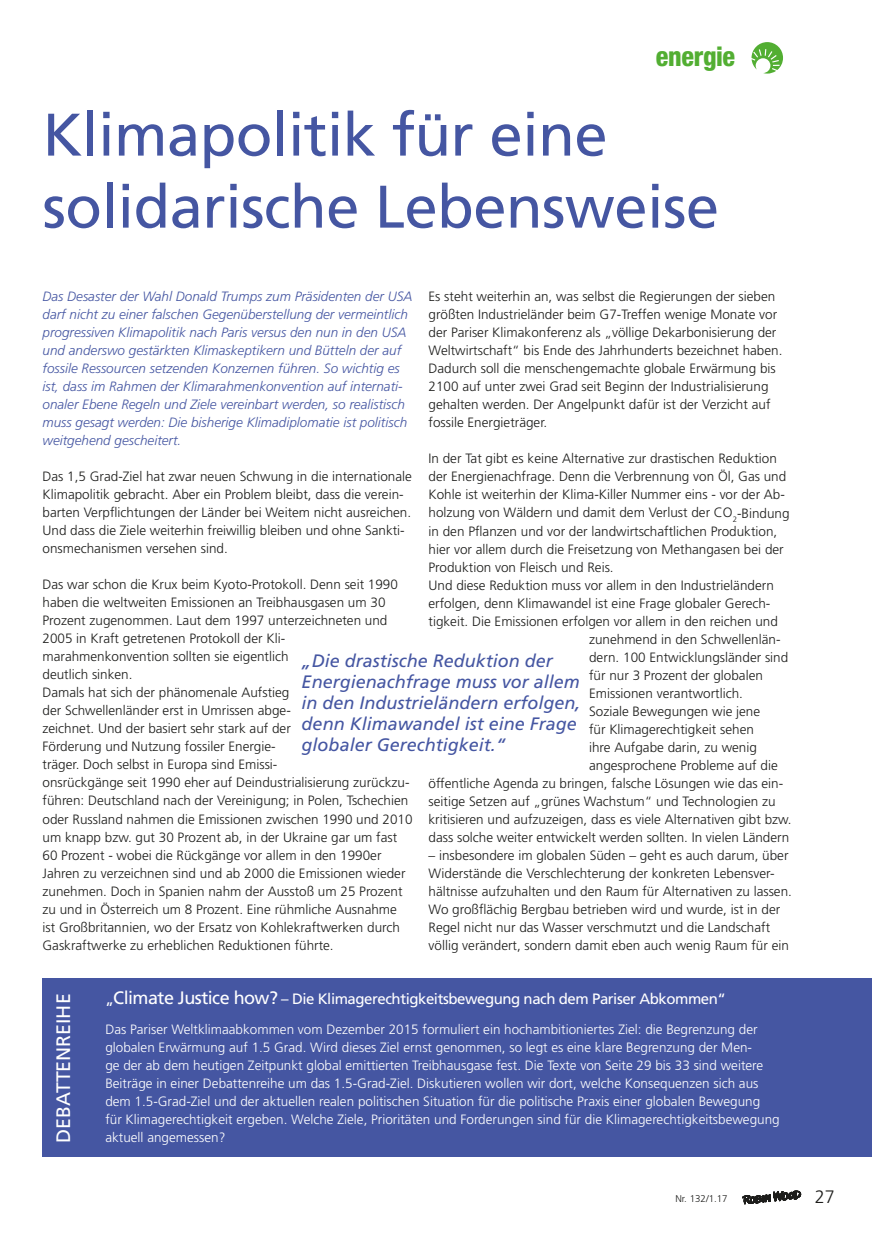
<style>
.page{position:relative;width:872px;height:1242px;background:#fff}
.page>*{position:absolute;margin:0;border:0;box-sizing:border-box;transform-origin:0 0}
.t1{font:60px/72px "Frutiger LT";letter-spacing:-.01em;color:#4556a2}
.t2{font:800 condensed 27px "Helvetica Neue LT";letter-spacing:-.015em;color:#52ae32}
.t3{font:19.5px "Frutiger LT";color:#fff}
.t4{font:italic 18px/21px "Frutiger LT";color:#4556a2}
.t5{font:300 18px "Frutiger LT";color:#1d1d1b}
.t6{font:15px "Frutiger LT";letter-spacing:-.03em;color:#fff}
.t7{font:300 13.5px/18px "Frutiger LT";color:#1d1d1b}
.t8{font:300 13.5px/18px "Frutiger LT";color:#fff}
.t9{font:italic 300 13.5px/18px "Frutiger LT";color:#4556a2}
.t10{font:300 9.75px "Frutiger LT";color:#1d1d1b}
.s1{font-size:18px}
</style>
<div class="page">
<svg style="left:751px;top:42px;width:32px;height:32px"></svg>
<svg style="left:742px;top:1190px;width:59px;height:14px"></svg>
<div style="left:43px;top:977px;width:829px;height:179px;background:#4556a2"></div>
<h2 class="t2" style="left:656px;top:40px;width:81px">energie</h2>
<h1 class="t1" style="left:43px;top:99px;width:678px">Klimapolitik für eine solidarische Lebensweise</h1>
<p class="t7" style="left:428px;top:288px;width:355px">Es steht weiterhin an, was selbst die Regierungen der sieben größten Industrieländer beim G7-Treffen wenige Monate vor der Pariser Klimakonferenz als „völlige Dekarbonisierung der Weltwirtschaft“ bis Ende des Jahrhunderts bezeichnet haben.<br>Dadurch soll die menschengemachte globale Erwärmung bis 2100 auf unter zwei Grad seit Beginn der Industrialisierung gehalten werden. Der Angelpunkt dafür ist der Verzicht auf fossile Energieträger.</p>
<p class="t7" style="left:428px;top:450px;width:350px">In der Tat gibt es keine Alternative zur drastischen Reduktion</p>
<p class="t7" style="left:428px;top:468px;width:359px">der Energienachfrage. Denn die Verbrennung von Öl, Gas und</p>
<p class="t7" style="left:428px;top:486px;width:358px">Kohle ist weiterhin der Klima-Killer Nummer eins - vor der Ab-</p>
<p class="t7" style="left:428px;top:504px;width:362px">holzung von Wäldern und damit dem Verlust der CO<sub>2</sub>-Bindung</p>
<p class="t7" style="left:428px;top:522px;width:350px">in den Pflanzen und vor der landwirtschaftlichen Produktion,</p>
<p class="t7" style="left:428px;top:540px;width:357px">hier vor allem durch die Freisetzung von Methangasen bei der</p>
<p class="t7" style="left:428px;top:558px;width:187px">Produktion von Fleisch und Reis.</p>
<p class="t7" style="left:428px;top:576px;width:347px">Und diese Reduktion muss vor allem in den Industrieländern</p>
<p class="t7" style="left:428px;top:594px;width:343px">erfolgen, denn Klimawandel ist eine Frage globaler Gerech-</p>
<p class="t7" style="left:428px;top:612px;width:351px">tigkeit. Die Emissionen erfolgen vor allem in den reichen und</p>
<p class="t7" style="left:589px;top:630px;width:193px">zunehmend in den Schwellenlän-</p>
<p class="t7" style="left:589px;top:648px;width:201px">dern. 100 Entwicklungsländer sind</p>
<p class="t7" style="left:589px;top:666px;width:175px">für nur 3 Prozent der globalen</p>
<p class="t7" style="left:589px;top:684px;width:155px">Emissionen verantwortlich.</p>
<p class="t7" style="left:589px;top:702px;width:173px">Soziale Bewegungen wie jene</p>
<p class="t7" style="left:589px;top:720px;width:166px">für Klimagerechtigkeit sehen</p>
<p class="t7" style="left:589px;top:738px;width:169px">ihre Aufgabe darin, zu wenig</p>
<p class="t7" style="left:589px;top:756px;width:190px">angesprochene Probleme auf die</p>
<p class="t7" style="left:428px;top:774px;width:356px">öffentliche Agenda zu bringen, falsche Lösungen wie das ein-</p>
<p class="t7" style="left:428px;top:792px;width:348px">seitige Setzen auf „grünes Wachstum“ und Technologien zu</p>
<p class="t7" style="left:428px;top:810px;width:365px">kritisieren und aufzuzeigen, dass es viele Alternativen gibt bzw.</p>
<p class="t7" style="left:428px;top:828px;width:362px">dass solche weiter entwickelt werden sollten. In vielen Ländern</p>
<p class="t7" style="left:428px;top:846px;width:365px">– insbesondere im globalen Süden – geht es auch darum, über Widerstände die Verschlechterung der konkreten Lebensver&shy;hältnisse aufzuhalten und den Raum für Alternativen zu lassen.<br>Wo großflächig Bergbau betrieben wird und wurde, ist in der Regel nicht nur das Wasser verschmutzt und die Landschaft völlig verändert, sondern damit eben auch wenig Raum für ein</p>
<p class="t9" style="left:43px;top:288px;width:371px">Das Desaster der Wahl Donald Trumps zum Präsidenten der USA darf nicht zu einer falschen Gegenüberstellung der vermeintlich progressiven Klimapolitik nach Paris versus den nun in den USA und anderswo gestärkten Klimaskeptikern und Bütteln der auf fossile Ressourcen setzenden Konzernen führen. So wichtig es ist, dass im Rahmen der Klimarahmenkonvention auf internati&shy;onaler Ebene Regeln und Ziele vereinbart werden, so realistisch muss gesagt werden: Die bisherige Klimadiplomatie ist politisch weitgehend gescheitert.</p>
<p class="t7" style="left:43px;top:468px;width:371px">Das 1,5 Grad-Ziel hat zwar neuen Schwung in die internationale Klimapolitik gebracht. Aber ein Problem bleibt, dass die verein&shy;barten Verpflichtungen der Länder bei Weitem nicht ausreichen.<br>Und dass die Ziele weiterhin freiwillig bleiben und ohne Sankti&shy;onsmechanismen versehen sind.</p>
<p class="t7" style="left:43px;top:576px;width:371px">Das war schon die Krux beim Kyoto-Protokoll. Denn seit 1990 haben die weltweiten Emissionen an Treibhausgasen um 30<br>Prozent zugenommen. Laut dem 1997 unterzeichneten und 2005 in Kraft getretenen Protokoll der Kli&shy;marahmenkonvention sollten sie eigentlich<br>deutlich sinken.<br>Damals hat sich der phänomenale Aufstieg<br>der Schwellenländer erst in Umrissen abge-<br>zeichnet. Und der basiert sehr stark auf der<br>Förderung und Nutzung fossiler Energie-<br>träger. Doch selbst in Europa sind Emissi-<br>onsrückgänge seit 1990 eher auf Deindustrialisierung zurückzu&shy;führen: Deutschland nach der Vereinigung; in Polen, Tschechien oder Russland nahmen die Emissionen zwischen 1990 und 2010 um knapp bzw. gut 30 Prozent ab, in der Ukraine gar um fast 60 Prozent - wobei die Rückgänge vor allem in den 1990er Jahren zu verzeichnen sind und ab 2000 die Emissionen wieder zunehmen. Doch in Spanien nahm der Ausstoß um 25 Prozent zu und in Österreich um 8 Prozent. Eine rühmliche Ausnahme ist Großbritannien, wo der Ersatz von Kohlekraftwerken durch Gaskraftwerke zu erheblichen Reduktionen führte.</p>
<h3 class="t4" style="left:302px;top:650px;width:280px">„Die drastische Reduktion der<br>Energienachfrage muss vor allem in den Industrieländern erfolgen, denn Klimawandel ist eine Frage globaler Gerechtigkeit.“</h3>
<h3 class="t3" style="left:52px;top:1142px;width:151px;rotate:-90deg">DEBATTENREIHE</h3>
<p class="t6" style="left:105px;top:990px;width:622px">„<span class="s1">Climate Justice how?</span> – Die Klimagerechtigkeitsbewegung nach dem Pariser Abkommen“</p>
<p class="t8" style="left:105px;top:1020px;width:676px">Das Pariser Weltklimaabkommen vom Dezember 2015 formuliert ein hochambitioniertes Ziel: die Begrenzung der globalen Erwärmung auf 1.5 Grad. Wird dieses Ziel ernst genommen, so legt es eine klare Begrenzung der Men-<br>ge der ab dem heutigen Zeitpunkt global emittierten Treibhausgase fest. Die Texte von Seite 29 bis 33 sind weitere Beiträge in einer Debattenreihe um das 1.5-Grad-Ziel. Diskutieren wollen wir dort, welche Konsequenzen sich aus dem 1.5-Grad-Ziel und der aktuellen realen politischen Situation für die politische Praxis einer globalen Bewegung für Klimagerechtigkeit ergeben. Welche Ziele, Prioritäten und Forderungen sind für die Klimagerechtigkeitsbewegung</p>
<p class="t8" style="left:105px;top:1128px;width:122px">aktuell angemessen?</p>
<p class="t10" style="left:675px;top:1193px;width:54px">Nr. 132/1.17</p>
<h3 class="t5" style="left:815px;top:1186px;width:22px">27</h3>
</div>
